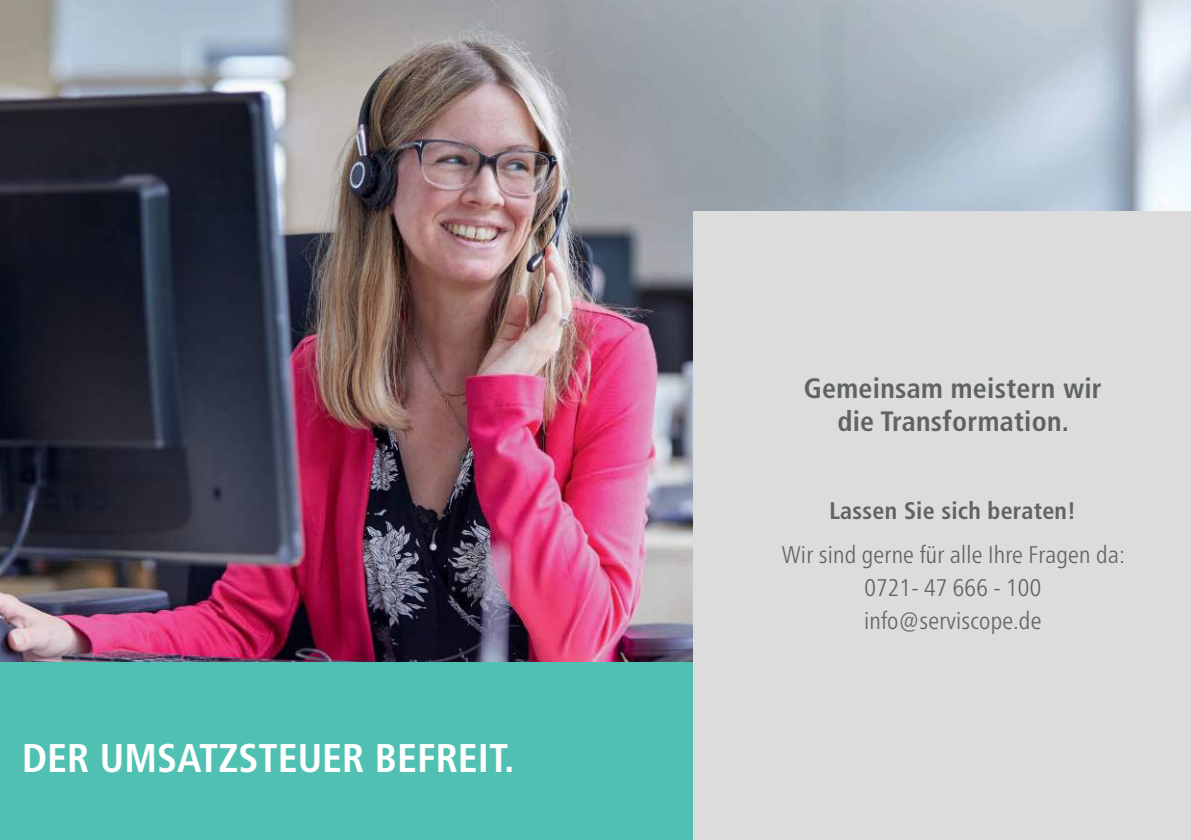
<style>
.page{position:relative;width:1191px;height:840px;background:#fff}
.page>*{position:absolute;margin:0;border:0;box-sizing:border-box;transform-origin:0 0}
.t1{font:700 condensed 40px "Frutiger";color:#fff}
.t2{font:700 condensed 28px/33px "Frutiger";letter-spacing:.01em;color:#606364;text-align:center}
.t3{font:300 condensed 24px/33px "Frutiger Neue LTW1 G";letter-spacing:.01em;color:#606364;text-align:center}
.t4{font:700 condensed 24px "Frutiger";letter-spacing:.01em;color:#606364}
</style>
<div class="page">
<img style="left:0;top:0;width:1191px;height:661px">
<div style="left:0;top:661px;width:693px;height:178px;background:#50c0b3"></div>
<div style="left:693px;top:211px;width:498px;height:628px;background:#dbdcdb"></div>
<h1 class="t1" style="left:22px;top:736px;width:494px">DER UMSATZSTEUER BEFREIT.</h1>
<p class="t2" style="left:803px;top:372px;width:299px">Gemeinsam meistern wir die Transformation.</p>
<p class="t4" style="left:829px;top:497px;width:248px">Lassen Sie sich beraten!</p>
<p class="t3" style="left:782px;top:538px;width:345px">Wir sind gerne für alle Ihre Fragen da:<br>0721- 47 666 - 100 info@serviscope.de</p>
</div>
